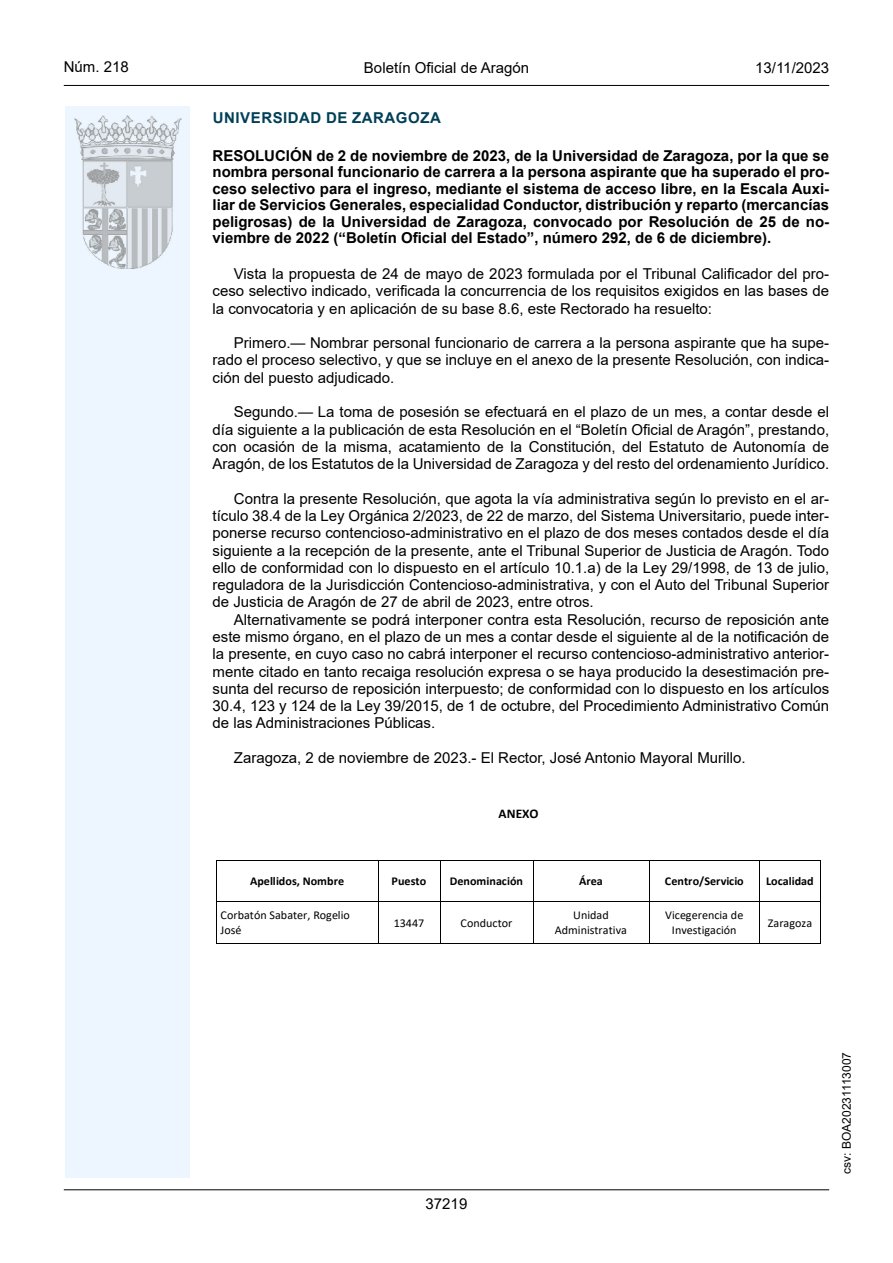
<style>
.page{position:relative;width:893px;height:1263px;background:#fff}
.page>*{position:absolute;margin:0;border:0;box-sizing:border-box;transform-origin:0 0}
.inicio_de_parrafo{font:15px/17.2px "Arial";color:#000;text-align:justify}
.Titulo_text{font:15px/16.5px "Arial Bold MT2";color:#000;text-align:justify}
.estilo_head-c{font:15px "Arial";color:#000}
.emisor_text{font:15px "Arial Bold MT2";letter-spacing:.035em;color:#003f58}
.estilo_head-d{font:15px "Arial MT2";color:#000}
.estilo_head-i{font:15px "Arial MT2";color:#000}
.numero_pagina{font:15px "Arial MT2";color:#000}
.t1{font:700 13.35px "Pybkkh Calibri";letter-spacing:.005em;color:#000}
.t2{font:12px/14.7px "Tlfmvh Calibri";color:#000;text-align:center}
.t3{font:700 12px "Pybkkh Calibri";letter-spacing:.005em;color:#000}
.estilo_head-i-2{font:12px "Arial MT2";color:#000}
.s1{font-family:"Arial";font-weight:700}
</style>
<div class="page">
<div style="left:65px;top:106px;width:125px;height:1072px;background:#edf6fe"></div>
<img style="left:75px;top:115px;width:106px;height:153px">
<hr style="left:64px;top:85px;width:765px;height:1px;background:#000">
<hr style="left:64px;top:1189px;width:765px;height:1px;background:#000">
<hr style="left:217px;top:860px;width:161px;height:1px;background:#000">
<hr style="left:378px;top:860px;width:62px;height:1px;background:#000">
<hr style="left:440px;top:860px;width:93px;height:1px;background:#000">
<hr style="left:533px;top:860px;width:116px;height:1px;background:#000">
<hr style="left:649px;top:860px;width:110px;height:1px;background:#000">
<hr style="left:760px;top:860px;width:60px;height:1px;background:#000">
<hr style="left:216px;top:860px;width:1px;height:41px;background:#000">
<hr style="left:378px;top:860px;width:1px;height:41px;background:#000">
<hr style="left:440px;top:860px;width:1px;height:41px;background:#000">
<hr style="left:533px;top:860px;width:1px;height:41px;background:#000">
<hr style="left:649px;top:860px;width:1px;height:41px;background:#000">
<hr style="left:759px;top:860px;width:1px;height:41px;background:#000">
<hr style="left:820px;top:860px;width:1px;height:41px;background:#000">
<hr style="left:217px;top:901px;width:161px;height:1px;background:#000">
<hr style="left:378px;top:901px;width:62px;height:1px;background:#000">
<hr style="left:440px;top:901px;width:93px;height:1px;background:#000">
<hr style="left:533px;top:901px;width:116px;height:1px;background:#000">
<hr style="left:649px;top:901px;width:110px;height:1px;background:#000">
<hr style="left:760px;top:901px;width:60px;height:1px;background:#000">
<hr style="left:216px;top:902px;width:1px;height:41px;background:#000">
<hr style="left:217px;top:943px;width:161px;height:1px;background:#000">
<hr style="left:378px;top:902px;width:1px;height:41px;background:#000">
<hr style="left:378px;top:943px;width:62px;height:1px;background:#000">
<hr style="left:440px;top:902px;width:1px;height:41px;background:#000">
<hr style="left:440px;top:943px;width:93px;height:1px;background:#000">
<hr style="left:533px;top:902px;width:1px;height:41px;background:#000">
<hr style="left:533px;top:943px;width:116px;height:1px;background:#000">
<hr style="left:649px;top:902px;width:1px;height:41px;background:#000">
<hr style="left:649px;top:943px;width:110px;height:1px;background:#000">
<hr style="left:759px;top:902px;width:1px;height:41px;background:#000">
<hr style="left:760px;top:943px;width:60px;height:1px;background:#000">
<hr style="left:820px;top:902px;width:1px;height:41px;background:#000">
<p class="estilo_head-i" style="left:64px;top:57px;width:67px">Núm. 218</p>
<p class="estilo_head-c" style="left:364px;top:57px;width:167px">Boletín Oficial de Aragón</p>
<p class="estilo_head-d" style="left:755px;top:57px;width:75px">13/11/2023</p>
<h5 class="emisor_text" style="left:213px;top:107px;width:229px">UNIVERSIDAD DE ZARAGOZA</h5>
<p class="Titulo_text" style="left:213px;top:147px;width:618px">RESOLUCIÓN de 2 de noviembre de 2023, de la Universidad de Zaragoza, por la que se nombra personal funcionario de carrera a la persona aspirante que ha superado el pro&shy;ceso selectivo para el ingreso, mediante el sistema de acceso libre, en la Escala Auxi&shy;liar de Servicios Generales, especialidad Conductor, distribución y reparto (mercancías peligrosas) de la Universidad de Zaragoza, convocado por Resolución de 25 de no&shy;<span class="s1">viembre de 2022 (“Boletín Oficial del Estado”, número 292, de 6 de diciembre).</span></p>
<p class="inicio_de_parrafo" style="left:213px;top:265px;width:618px;text-indent:21px">Vista la propuesta de 24 de mayo de 2023 formulada por el Tribunal Calificador del pro&shy;ceso selectivo indicado, verificada la concurrencia de los requisitos exigidos en las bases de la convocatoria y en aplicación de su base 8.6, este Rectorado ha resuelto:</p>
<p class="inicio_de_parrafo" style="left:213px;top:334px;width:618px;text-indent:21px">Primero.— Nombrar personal funcionario de carrera a la persona aspirante que ha supe&shy;rado el proceso selectivo, y que se incluye en el anexo de la presente Resolución, con indica&shy;ción del puesto adjudicado.</p>
<p class="inicio_de_parrafo" style="left:213px;top:403px;width:618px;text-indent:21px">Segundo.— La toma de posesión se efectuará en el plazo de un mes, a contar desde el día siguiente a la publicación de esta Resolución en el “Boletín Oficial de Aragón”, prestando, con ocasión de la misma, acatamiento de la Constitución, del Estatuto de Autonomía de Aragón, de los Estatutos de la Universidad de Zaragoza y del resto del ordenamiento Jurídico.</p>
<p class="inicio_de_parrafo" style="left:213px;top:490px;width:618px;text-indent:21px">Contra la presente Resolución, que agota la vía administrativa según lo previsto en el ar&shy;tículo 38.4 de la Ley Orgánica 2/2023, de 22 de marzo, del Sistema Universitario, puede inter&shy;ponerse recurso contencioso-administrativo en el plazo de dos meses contados desde el día siguiente a la recepción de la presente, ante el Tribunal Superior de Justicia de Aragón. Todo ello de conformidad con lo dispuesto en el artículo 10.1.a) de la Ley 29/1998, de 13 de julio, reguladora de la Jurisdicción Contencioso-administrativa, y con el Auto del Tribunal Superior de Justicia de Aragón de 27 de abril de 2023, entre otros.</p>
<p class="inicio_de_parrafo" style="left:213px;top:611px;width:618px;text-indent:21px">Alternativamente se podrá interponer contra esta Resolución, recurso de reposición ante este mismo órgano, en el plazo de un mes a contar desde el siguiente al de la notificación de la presente, en cuyo caso no cabrá interponer el recurso contencioso-administrativo anterior&shy;mente citado en tanto recaiga resolución expresa o se haya producido la desestimación pre&shy;sunta del recurso de reposición interpuesto; de conformidad con lo dispuesto en los artículos 30.4, 123 y 124 de la Ley 39/2015, de 1 de octubre, del Procedimiento Administrativo Común de las Administraciones Públicas.</p>
<p class="inicio_de_parrafo" style="left:234px;top:749px;width:513px">Zaragoza, 2 de noviembre de 2023.- El Rector, José Antonio Mayoral Murillo.</p>
<p class="t1" style="left:499px;top:804px;width:41px">ANEXO</p>
<p class="t3" style="left:250px;top:872px;width:96px">Apellidos, Nombre</p>
<p class="t3" style="left:392px;top:872px;width:36px">Puesto</p>
<p class="t3" style="left:450px;top:872px;width:75px">Denominación</p>
<p class="t3" style="left:579px;top:872px;width:25px">Área</p>
<p class="t3" style="left:665px;top:872px;width:80px">Centro/Servicio</p>
<p class="t3" style="left:766px;top:872px;width:49px">Localidad</p>
<p class="t2" style="left:221px;top:907px;width:131px;text-align:left">Corbatón Sabater, Rogelio<br>José</p>
<p class="t2" style="left:394px;top:915px;width:32px">13447</p>
<p class="t2" style="left:461px;top:915px;width:53px">Conductor</p>
<p class="t2" style="left:555px;top:907px;width:73px">Unidad<br>Administrativa</p>
<p class="t2" style="left:665px;top:907px;width:80px">Vicegerencia de<br>Investigación</p>
<p class="t2" style="left:768px;top:915px;width:46px">Zaragoza</p>
<p class="numero_pagina" style="left:426px;top:1193px;width:43px">37219</p>
<p class="estilo_head-i-2" style="left:838px;top:1174px;width:123px;rotate:-90deg">csv: BOA20231113007</p>
</div>
